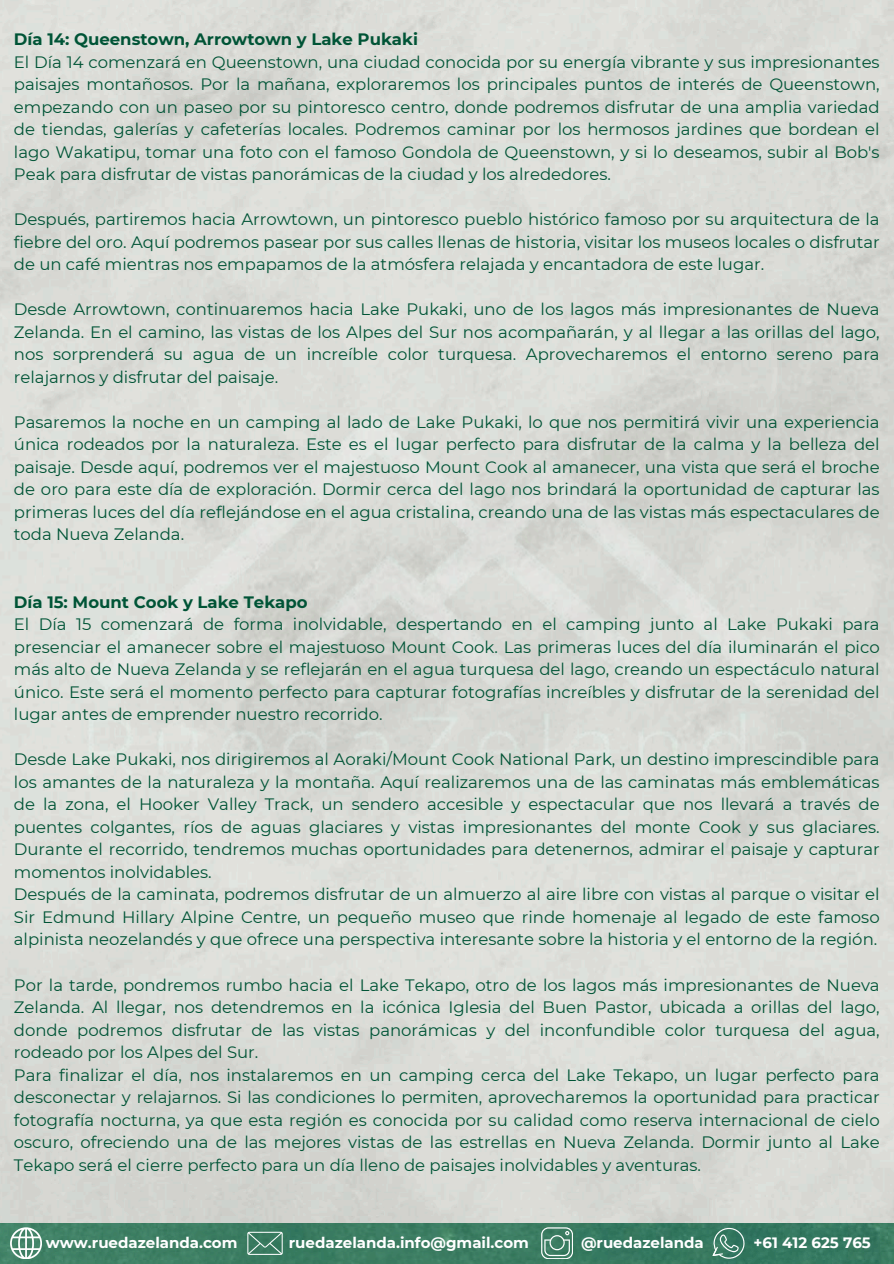
<style>
.page{position:relative;width:894px;height:1264px;background:#fff}
.page>*{position:absolute;margin:0;border:0;box-sizing:border-box;transform-origin:0 0}
.t1{font:16.5px/22.5px "Montserrat";color:#005436;text-align:justify}
.t2{font:700 16.5px "Montserrat";color:#005436}
.t3{font:700 15px "Montserrat";color:#fff}
</style>
<div class="page">
<img style="left:0;top:1223px;width:893px;height:40px">
<svg style="left:10px;top:1227px;width:32px;height:31px"></svg>
<svg style="left:541px;top:1227px;width:31px;height:31px"></svg>
<svg style="left:247px;top:1231px;width:35px;height:23px"></svg>
<svg style="left:712px;top:1227px;width:33px;height:31px"></svg>
<p class="t2" style="left:14px;top:29px;width:405px">Día 14: Queenstown, Arrowtown y Lake Pukaki</p>
<p class="t1" style="left:14px;top:50px;width:867px">El Día 14 comenzará en Queenstown, una ciudad conocida por su energía vibrante y sus impresionantes paisajes montañosos. Por la mañana, exploraremos los principales puntos de interés de Queenstown, empezando con un paseo por su pintoresco centro, donde podremos disfrutar de una amplia variedad de tiendas, galerías y cafeterías locales. Podremos caminar por los hermosos jardines que bordean el lago Wakatipu, tomar una foto con el famoso Gondola de Queenstown, y si lo deseamos, subir al Bob's Peak para disfrutar de vistas panorámicas de la ciudad y los alrededores.</p>
<p class="t1" style="left:14px;top:208px;width:867px">Después, partiremos hacia Arrowtown, un pintoresco pueblo histórico famoso por su arquitectura de la fiebre del oro. Aquí podremos pasear por sus calles llenas de historia, visitar los museos locales o disfrutar de un café mientras nos empapamos de la atmósfera relajada y encantadora de este lugar.</p>
<p class="t1" style="left:14px;top:298px;width:867px">Desde Arrowtown, continuaremos hacia Lake Pukaki, uno de los lagos más impresionantes de Nueva Zelanda. En el camino, las vistas de los Alpes del Sur nos acompañarán, y al llegar a las orillas del lago, nos sorprenderá su agua de un increíble color turquesa. Aprovecharemos el entorno sereno para relajarnos y disfrutar del paisaje.</p>
<p class="t1" style="left:14px;top:410px;width:867px">Pasaremos la noche en un camping al lado de Lake Pukaki, lo que nos permitirá vivir una experiencia única rodeados por la naturaleza. Este es el lugar perfecto para disfrutar de la calma y la belleza del paisaje. Desde aquí, podremos ver el majestuoso Mount Cook al amanecer, una vista que será el broche de oro para este día de exploración. Dormir cerca del lago nos brindará la oportunidad de capturar las primeras luces del día reflejándose en el agua cristalina, creando una de las vistas más espectaculares de toda Nueva Zelanda.</p>
<p class="t2" style="left:14px;top:592px;width:295px">Día 15: Mount Cook y Lake Tekapo</p>
<p class="t1" style="left:14px;top:613px;width:867px">El Día 15 comenzará de forma inolvidable, despertando en el camping junto al Lake Pukaki para presenciar el amanecer sobre el majestuoso Mount Cook. Las primeras luces del día iluminarán el pico más alto de Nueva Zelanda y se reflejarán en el agua turquesa del lago, creando un espectáculo natural único. Este será el momento perfecto para capturar fotografías increíbles y disfrutar de la serenidad del lugar antes de emprender nuestro recorrido.</p>
<p class="t1" style="left:14px;top:748px;width:867px;text-align:left">Desde Lake Pukaki, nos dirigiremos al Aoraki/Mount Cook National Park, un destino imprescindible para los amantes de la naturaleza y la montaña. Aquí realizaremos una de las caminatas más emblemáticas de la zona, el Hooker Valley Track, un sendero accesible y espectacular que nos llevará a través de puentes colgantes, ríos de aguas glaciares y vistas impresionantes del monte Cook y sus glaciares.<br>Durante el recorrido, tendremos muchas oportunidades para detenernos, admirar el paisaje y capturar momentos inolvidables.<br>Después de la caminata, podremos disfrutar de un almuerzo al aire libre con vistas al parque o visitar el Sir Edmund Hillary Alpine Centre, un pequeño museo que rinde homenaje al legado de este famoso alpinista neozelandés y que ofrece una perspectiva interesante sobre la historia y el entorno de la región.</p>
<p class="t1" style="left:14px;top:973px;width:867px;text-align:left">Por la tarde, pondremos rumbo hacia el Lake Tekapo, otro de los lagos más impresionantes de Nueva Zelanda. Al llegar, nos detendremos en la icónica Iglesia del Buen Pastor, ubicada a orillas del lago, donde podremos disfrutar de las vistas panorámicas y del inconfundible color turquesa del agua, rodeado por los Alpes del Sur.<br>Para finalizar el día, nos instalaremos en un camping cerca del Lake Tekapo, un lugar perfecto para desconectar y relajarnos. Si las condiciones lo permiten, aprovecharemos la oportunidad para practicar fotografía nocturna, ya que esta región es conocida por su calidad como reserva internacional de cielo oscuro, ofreciendo una de las mejores vistas de las estrellas en Nueva Zelanda. Dormir junto al Lake Tekapo será el cierre perfecto para un día lleno de paisajes inolvidables y aventuras.</p>
<p class="t3" style="left:46px;top:1233px;width:193px">www.ruedazelanda.com</p>
<p class="t3" style="left:289px;top:1233px;width:241px">ruedazelanda.info@gmail.com</p>
<p class="t3" style="left:581px;top:1233px;width:124px">@ruedazelanda</p>
<p class="t3" style="left:753px;top:1233px;width:119px">+61 412 625 765</p>
</div>
